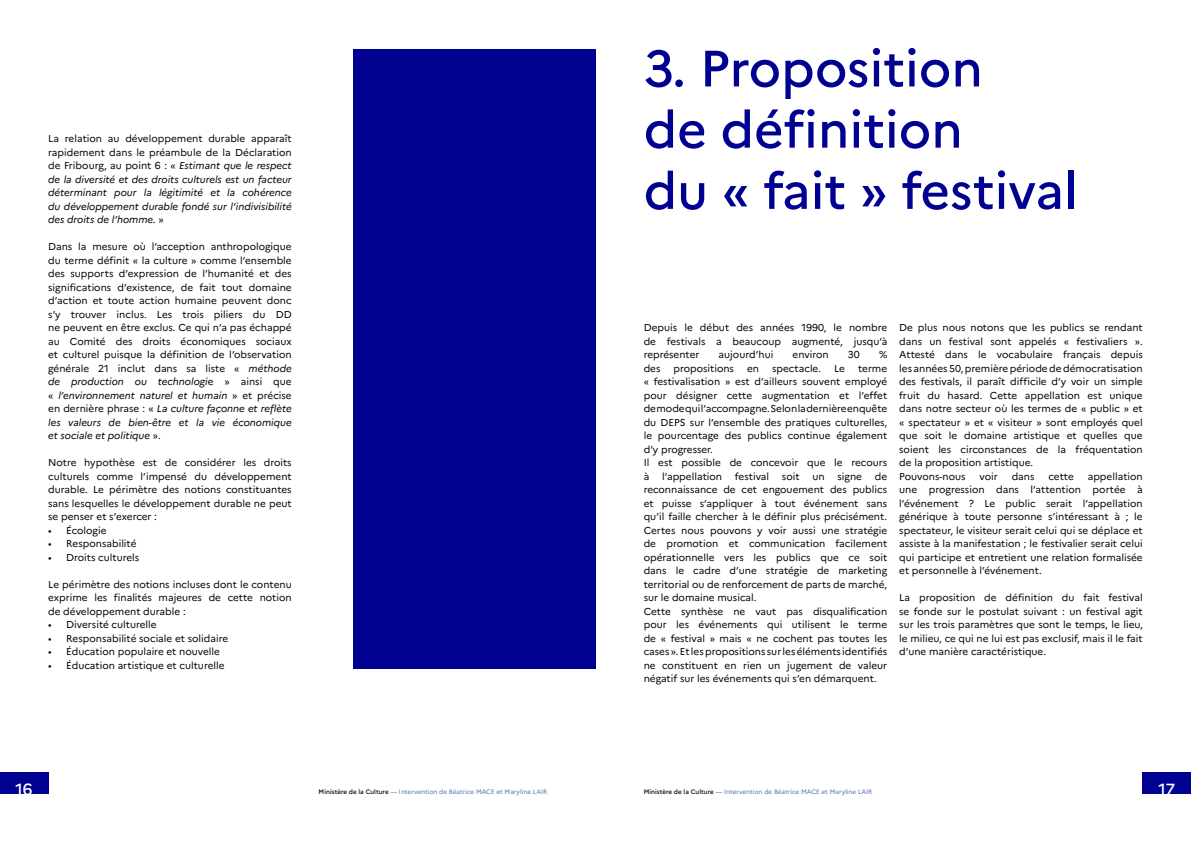
<style>
.page{position:relative;width:1191px;height:842px;background:#fff}
.page>*{position:absolute;margin:0;border:0;box-sizing:border-box;transform-origin:0 0}
.t1{font:500 51px/61.2px "Marianne";color:#000091}
.t2{font:500 16.1px "Marianne";color:#fff}
.t3{font:10px/13.5px "Marianne";color:#000;text-align:justify}
.t4{font:italic 10px/13.5px "Marianne";color:#000;text-align:justify}
.t5{font:6.4px "Marianne";color:#5770b5}
.s1{font-style:normal}
.s2{font-style:italic}
.s3{font-weight:500;color:#000}
</style>
<div class="page">
<div style="left:1142px;top:772px;width:49px;height:22px;background:#000091"></div>
<div style="left:0;top:772px;width:48px;height:22px;background:#000091"></div>
<div style="left:353px;top:49px;width:242px;height:620px;background:#000091"></div>
<p class="t4" style="left:48px;top:132px;width:245px"><span class="s1">La relation au développement durable apparaît rapidement dans le préambule de la Déclaration de Fribourg, au point 6 : «</span> Estimant que le respect de la diversité et des droits culturels est un facteur déterminant pour la légitimité et la cohérence du développement durable fondé sur l’indivisibilité des droits de l’homme. <span class="s1">»</span></p>
<p class="t3" style="left:48px;top:240px;width:245px">Dans la mesure où l’acception anthropologique du terme définit « la culture » comme l’ensemble des supports d’expression de l’humanité et des significations d’existence, de fait tout domaine d’action et toute action humaine peuvent donc s’y trouver inclus. Les trois piliers du DD ne peuvent en être exclus. Ce qui n’a pas échappé au Comité des droits économiques sociaux et culturel puisque la définition de l’observation générale 21 inclut dans sa liste « <span class="s2">méthode de production ou technologi</span>e » ainsi que « <span class="s2">l’environnement naturel et humain</span> » et précise en dernière phrase : « <span class="s2">La culture façonne et reflète les valeurs de bien-être et la vie économique et sociale et politique</span> ».</p>
<p class="t3" style="left:48px;top:456px;width:245px">Notre hypothèse est de considérer les droits culturels comme l’impensé du développement durable. Le périmètre des notions constituantes sans lesquelles le développement durable ne peut se penser et s’exercer :</p>
<p class="t3" style="left:48px;top:523px;width:60px">• Écologie</p>
<p class="t3" style="left:48px;top:537px;width:90px">• Responsabilité</p>
<p class="t3" style="left:48px;top:550px;width:93px">• Droits culturels</p>
<p class="t3" style="left:48px;top:577px;width:245px">Le périmètre des notions incluses dont le contenu exprime les finalités majeures de cette notion de développement durable :</p>
<p class="t3" style="left:48px;top:618px;width:110px">• Diversité culturelle</p>
<p class="t3" style="left:48px;top:631px;width:181px">• Responsabilité sociale et solidaire</p>
<p class="t3" style="left:48px;top:645px;width:173px">• Éducation populaire et nouvelle</p>
<p class="t3" style="left:48px;top:658px;width:178px">• Éducation artistique et culturelle</p>
<h1 class="t1" style="left:643px;top:38px;width:436px">3. Proposition<br>de définition<br>du « fait » festival</h1>
<p class="t3" style="left:643px;top:321px;width:245px">Depuis le début des années 1990, le nombre de festivals a beaucoup augmenté, jusqu’à représenter</p>
<p class="t3" style="left:718px;top:348px;width:56px">aujourd’hui</p>
<p class="t3" style="left:792px;top:348px;width:38px">environ</p>
<p class="t3" style="left:848px;top:348px;width:13px">30</p>
<p class="t3" style="left:879px;top:348px;width:10px">%</p>
<p class="t3" style="left:643px;top:361px;width:18px">des</p>
<p class="t3" style="left:673px;top:361px;width:62px">propositions</p>
<p class="t3" style="left:747px;top:361px;width:14px">en</p>
<p class="t3" style="left:772px;top:361px;width:50px">spectacle.</p>
<p class="t3" style="left:834px;top:361px;width:12px">Le</p>
<p class="t3" style="left:643px;top:361px;width:245px;text-align:left;text-indent:214px">terme « festivalisation » est d’ailleurs souvent employé pour désigner cette augmentation et l’effet de mode qui l’accompagne. Selon la dernière enquête du DEPS sur l’ensemble des pratiques culturelles, le pourcentage des publics continue également d’y progresser.<br>Il est possible de concevoir que le recours à</p>
<p class="t3" style="left:662px;top:469px;width:62px">l’appellation</p>
<p class="t3" style="left:735px;top:469px;width:36px">festival</p>
<p class="t3" style="left:782px;top:469px;width:19px">soit</p>
<p class="t3" style="left:812px;top:469px;width:14px">un</p>
<p class="t3" style="left:837px;top:469px;width:26px">signe</p>
<p class="t3" style="left:643px;top:469px;width:245px;text-align:left;text-indent:231px">de reconnaissance de cet engouement des publics et puisse s’appliquer à tout événement sans qu’il faille chercher à le définir plus précisément.<br>Certes nous pouvons y voir aussi une stratégie de promotion et communication facilement opérationnelle vers les publics que ce soit dans le cadre d’une stratégie de marketing territorial ou de renforcement de parts de marché, sur le domaine musical.<br>Cette synthèse ne vaut pas disqualification pour les événements qui utilisent le terme de « festival » mais « ne cochent pas toutes les cases». Et les propositions sur les éléments identifiés ne constituent en rien un jugement de valeur négatif sur les événements qui s’en démarquent.</p>
<p class="t3" style="left:899px;top:321px;width:245px;text-align:left">De plus nous notons que les publics se rendant dans un festival sont appelés « festivaliers ».<br>Attesté dans le vocabulaire français depuis les années 50, première période de démocratisation des festivals, il paraît difficile d’y voir un simple fruit du hasard. Cette appellation est unique dans notre secteur où les termes de « public » et « spectateur » et « visiteur » sont employés quel que soit le domaine artistique et quelles que soient les circonstances de la fréquentation de la proposition artistique.<br>Pouvons-nous</p>
<p class="t3" style="left:899px;top:469px;width:245px;text-indent:188px">appellation une progression dans l’attention portée à l’événement ? Le public serait l’appellation générique à toute personne s’intéressant à ; le spectateur, le visiteur serait celui qui se déplace et assiste à la manifestation ; le festivalier serait celui qui participe et entretient une relation formalisée et personnelle à l’événement.</p>
<p class="t3" style="left:899px;top:591px;width:245px">La proposition de définition du fait festival se fonde sur le postulat suivant : un festival agit sur les trois paramètres que sont le temps, le lieu, le milieu, ce qui ne lui est pas exclusif, mais il le fait d’une manière caractéristique.</p>
<p class="t3" style="left:979px;top:469px;width:20px">voir</p>
<p class="t3" style="left:1011px;top:469px;width:24px">dans</p>
<p class="t3" style="left:1048px;top:469px;width:27px">cette</p>
<h2 class="t2" style="left:16px;top:780px;width:19px">16</h2>
<p class="t5" style="left:319px;top:788px;width:230px"><span class="s3">Ministère de la Culture</span> — Intervention de Béatrice MACE et Maryline LAIR</p>
<p class="t5" style="left:643px;top:788px;width:230px"><span class="s3">Ministère de la Culture</span> — Intervention de Béatrice MACE et Maryline LAIR</p>
<h2 class="t2" style="left:1158px;top:780px;width:18px">17</h2>
</div>
